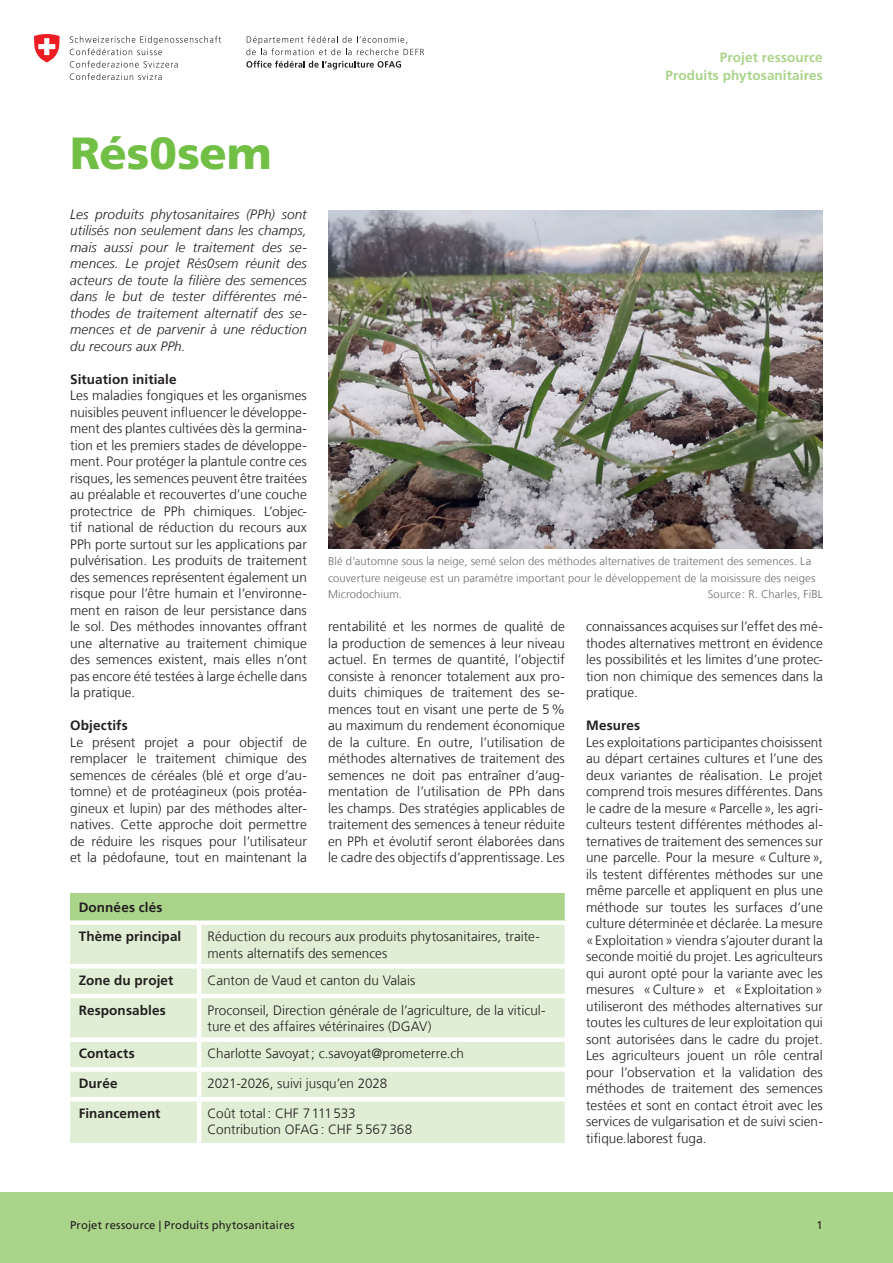
<style>
.page{position:relative;width:893px;height:1263px;background:#fff}
.page>*{position:absolute;margin:0;border:0;box-sizing:border-box;transform-origin:0 0}
.Titel{font:900 45px "Frutiger LT Com";letter-spacing:-.005em;color:#71bf44}
.Fliesstext{font:300 13.5px/16.5px "Frutiger LT Com";letter-spacing:.005em;color:#231f20;text-align:justify}
.Tabellentext{font:300 13.5px/16.5px "Frutiger LT Com";color:#231f20}
.Lead{font:italic 300 13.5px/16.5px "Frutiger LT Com";letter-spacing:.01em;color:#231f20;text-align:justify}
.Tabellentext-Titel{font:700 13.5px "Frutiger LT Com";letter-spacing:.01em;color:#231f20}
.t1{font:700 13.5px/18px "Frutiger LT Com";letter-spacing:.01em;color:#aad489;text-align:right}
.Untertitel{font:700 13.5px "Frutiger LT Com";letter-spacing:.01em;color:#231f20}
.Tabellentext-2{font:700 13.5px "Frutiger LT Com";letter-spacing:.005em;color:#231f20}
.Bildlegende{font:300 11.25px/16.5px "Frutiger LT Com";letter-spacing:.01em;color:#6c6d70}
.t2{font:11.25px "Frutiger LT Com";letter-spacing:.015em;color:#231f20}
</style>
<div class="page">
<div style="left:0;top:1192px;width:893px;height:71px;background:#aad489"></div>
<div style="left:70px;top:893px;width:497px;height:30px;background:#aad489"></div>
<div style="left:70px;top:925px;width:495px;height:218px;background:#dfeed4"></div>
<hr style="left:70px;top:994px;width:129px;height:4px;background:#fff">
<div style="left:70px;top:1037px;width:129px;height:5px;background:#fff"></div>
<div style="left:199px;top:1037px;width:370px;height:5px;background:#fff"></div>
<div style="left:70px;top:1067px;width:129px;height:5px;background:#fff"></div>
<div style="left:199px;top:1067px;width:370px;height:5px;background:#fff"></div>
<hr style="left:70px;top:1097px;width:129px;height:4px;background:#fff">
<hr style="left:199px;top:1097px;width:370px;height:4px;background:#fff">
<hr style="left:70px;top:964px;width:129px;height:4px;background:#fff">
<hr style="left:199px;top:964px;width:370px;height:4px;background:#fff">
<hr style="left:199px;top:994px;width:370px;height:4px;background:#fff">
<hr style="left:197px;top:998px;width:4px;height:39px;background:#fff">
<hr style="left:197px;top:1042px;width:4px;height:25px;background:#fff">
<hr style="left:197px;top:1072px;width:4px;height:25px;background:#fff">
<hr style="left:565px;top:893px;width:4px;height:27px;background:#fff">
<div style="left:70px;top:920px;width:129px;height:5px;background:#fff"></div>
<div style="left:199px;top:920px;width:370px;height:5px;background:#fff"></div>
<hr style="left:197px;top:1101px;width:4px;height:42px;background:#fff">
<hr style="left:197px;top:925px;width:4px;height:39px;background:#fff">
<hr style="left:197px;top:968px;width:4px;height:26px;background:#fff">
<svg style="left:70px;top:36px;width:151px;height:19px"></svg>
<svg style="left:70px;top:61px;width:108px;height:19px"></svg>
<svg style="left:34px;top:34px;width:26px;height:28px"></svg>
<svg style="left:246px;top:36px;width:178px;height:19px"></svg>
<svg style="left:246px;top:61px;width:155px;height:9px"></svg>
<img style="left:328px;top:210px;width:495px;height:339px">
<p class="t1" style="left:665px;top:48px;width:159px">Projet ressource<br>Produits phytosanitaires</p>
<p class="Titel" style="left:70px;top:126px;width:203px">Rés0sem</p>
<p class="Lead" style="left:70px;top:206px;width:238px">Les produits phytosanitaires (PPh) sont utilisés non seulement dans les champs, mais aussi pour le traitement des se&shy;mences. Le projet Rés0sem réunit des acteurs de toute la filière des semences dans le but de tester différentes mé&shy;thodes de traitement alternatif des se&shy;mences et de parvenir à une réduction du recours aux PPh.</p>
<p class="Untertitel" style="left:70px;top:371px;width:108px">Situation initiale</p>
<p class="Fliesstext" style="left:70px;top:387px;width:238px">Les maladies fongiques et les organismes nuisibles peuvent influencer le développe&shy;ment des plantes cultivées dès la germina&shy;tion et les premiers stades de développe&shy;ment. Pour protéger la plantule contre ces risques, les semences peuvent être traitées au préalable et recouvertes d’une couche protectrice de PPh chimiques. L’objec&shy;tif national de réduction du recours aux PPh porte surtout sur les applications par pulvérisation. Les produits de traitement des semences représentent également un risque pour l’être humain et l’environne&shy;ment en raison de leur persistance dans le sol. Des méthodes innovantes offrant une alternative au traitement chimique des semences existent, mais elles n’ont pas encore été testées à large échelle dans la pratique.</p>
<p class="Untertitel" style="left:70px;top:717px;width:59px">Objectifs</p>
<p class="Fliesstext" style="left:70px;top:734px;width:238px">Le présent projet a pour objectif de remplacer le traitement chimique des semences de céréales (blé et orge d’au&shy;tomne) et de protéagineux (pois protéa&shy;gineux et lupin) par des méthodes alter&shy;natives. Cette approche doit permettre de réduire les risques pour l’utilisateur et la pédofaune, tout en maintenant la</p>
<p class="Bildlegende" style="left:328px;top:553px;width:489px">Blé d’automne sous la neige, semé selon des méthodes alternatives de traitement des semences. La couverture neigeuse est un paramètre important pour le développement de la moisissure des neiges<br>Microdochium.</p>
<p class="Bildlegende" style="left:708px;top:586px;width:117px">Source : R. Charles, FiBL</p>
<p class="Fliesstext" style="left:328px;top:618px;width:238px">rentabilité et les normes de qualité de la production de semences à leur niveau actuel. En termes de quantité, l’objectif consiste à renoncer totalement aux pro&shy;duits chimiques de traitement des se&shy;mences tout en visant une perte de 5% au maximum du rendement économique de la culture. En outre, l’utilisation de méthodes alternatives de traitement des semences ne doit pas entraîner d’aug&shy;mentation de l’utilisation de PPh dans les champs. Des stratégies applicables de traitement des semences à teneur réduite en PPh et évolutif seront élaborées dans le cadre des objectifs d’apprentissage. Les</p>
<p class="Fliesstext" style="left:586px;top:618px;width:238px">connaissances acquises sur l’effet des mé&shy;thodes alternatives mettront en évidence les possibilités et les limites d’une protec&shy;tion non chimique des semences dans la pratique.</p>
<p class="Untertitel" style="left:586px;top:717px;width:56px">Mesures</p>
<p class="Fliesstext" style="left:586px;top:734px;width:238px">Les exploitations participantes choisissent au départ certaines cultures et l’une des deux variantes de réalisation. Le projet comprend trois mesures différentes. Dans le cadre de la mesure «Parcelle», les agri&shy;culteurs testent différentes méthodes al&shy;ternatives de traitement des semences sur une parcelle. Pour la mesure «Culture», ils testent différentes méthodes sur une même parcelle et appliquent en plus une méthode sur toutes les surfaces d’une culture déterminée et déclarée. La mesure «Exploitation» viendra s’ajouter durant la seconde moitié du projet. Les agriculteurs qui auront opté pour la variante avec les mesures «Culture» et «Exploitation» utiliseront des méthodes alternatives sur toutes les cultures de leur exploitation qui sont autorisées dans le cadre du projet.<br>Les agriculteurs jouent un rôle central pour l’observation et la validation des méthodes de traitement des semences testées et sont en contact étroit avec les services de vulgarisation et de suivi scien&shy;tifique.laborest fuga.</p>
<p class="Tabellentext-Titel" style="left:79px;top:899px;width:85px">Données clés</p>
<p class="Tabellentext-Titel" style="left:79px;top:929px;width:104px">Thème principal</p>
<p class="Tabellentext" style="left:208px;top:928px;width:334px">Réduction du recours aux produits phytosanitaires, traite&shy;ments alternatifs des semences</p>
<p class="Tabellentext-Titel" style="left:79px;top:972px;width:96px">Zone du projet</p>
<p class="Tabellentext" style="left:208px;top:972px;width:209px">Canton de Vaud et canton du Valais</p>
<p class="Tabellentext-Titel" style="left:79px;top:1002px;width:89px">Responsables</p>
<p class="Tabellentext" style="left:208px;top:1002px;width:339px">Proconseil, Direction générale de l’agriculture, de la viticul&shy;ture et des affaires vétérinaires (DGAV)</p>
<p class="Tabellentext-Titel" style="left:79px;top:1046px;width:58px">Contacts</p>
<p class="Tabellentext" style="left:208px;top:1045px;width:258px">Charlotte Savoyat; c.savoyat@prometerre.ch</p>
<p class="Tabellentext-Titel" style="left:79px;top:1075px;width:40px">Durée</p>
<p class="Tabellentext" style="left:208px;top:1075px;width:181px">2021-2026, suivi jusqu’en 2028</p>
<p class="Tabellentext-2" style="left:79px;top:1105px;width:83px">Financement</p>
<p class="Tabellentext" style="left:208px;top:1105px;width:206px">Coût total: CHF 7111533<br>Contribution OFAG: CHF 5567368</p>
<p class="t2" style="left:70px;top:1218px;width:226px">Projet ressource | Produits phytosanitaires</p>
<p class="t2" style="left:817px;top:1218px;width:8px">1</p>
</div>
